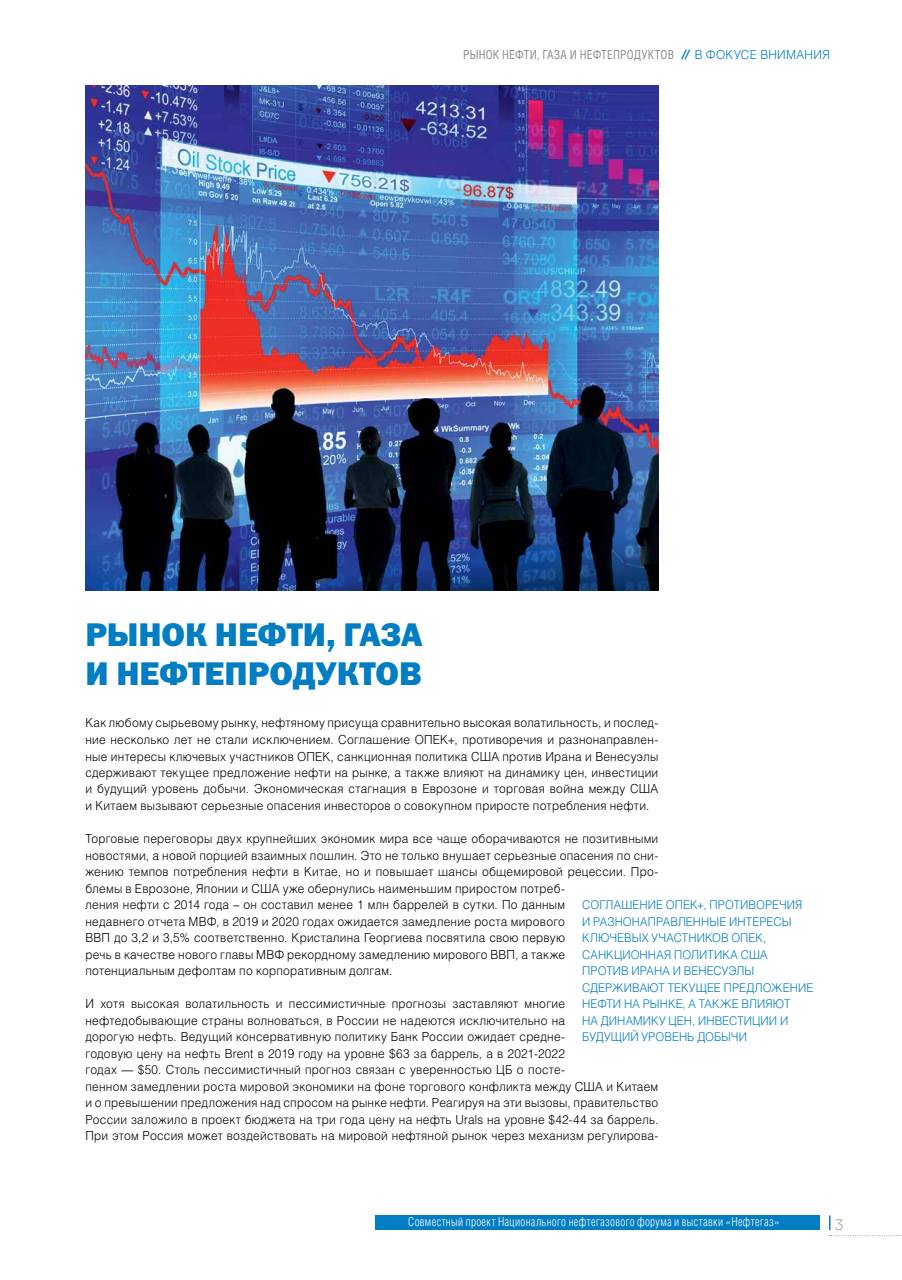
<style>
.page{position:relative;width:902px;height:1280px;background:#fff}
.page>*{position:absolute;margin:0;border:0;box-sizing:border-box;transform-origin:0 0}
.t1{font:33px/39px "Franklin Gothic Heavy C";letter-spacing:-.005em;color:#007dc3}
.t2{font:300 15px "Intro";color:#888a8c}
.t3{font:300 12.45px/16.5px "Helios";letter-spacing:.02em;color:#000;scale:.95 1}
.t4{font:12.45px "Helios Cond Light C";letter-spacing:.03em;color:#fff;scale:.95 1}
.t5{font:12.45px "Helios Cond";letter-spacing:.015em;color:#888a8c;scale:.95 1}
.t6{font:300 12px/16.5px "Helios";letter-spacing:.005em;color:#007dc3;scale:.95 1}
.s1{font-family:"Helios C";font-weight:700;font-style:italic;color:#007dc3}
.s2{font-family:"Helios";font-weight:300;color:#007dc3}
</style>
<div class="page">
<div style="left:375px;top:1215px;width:444px;height:15px;background:#007dc3"></div>
<svg style="left:828px;top:1215px;width:74px;height:21px"></svg>
<img style="left:85px;top:85px;width:573px;height:506px">
<p class="t5" style="left:463px;top:47px;width:387px">РЫНОК НЕФТИ, ГАЗА И НЕФТЕПРОДУКТОВ <span class="s1">//</span> <span class="s2">В ФОКУСЕ ВНИМАНИЯ</span></p>
<h1 class="t1" style="left:85px;top:615px;width:339px">РЫНОК НЕФТИ, ГАЗА<br>И НЕФТЕПРОДУКТОВ</h1>
<p class="t3" style="left:85px;top:715px;width:604px;text-align:justify">Как любому сырьевому рынку, нефтяному присуща сравнительно высокая волатильность, и послед&shy;ние несколько лет не стали исключением. Соглашение ОПЕК+, противоречия и разнонаправлен&shy;ные интересы ключевых участников ОПЕК, санкционная политика США против Ирана и Венесуэлы сдерживают текущее предложение нефти на рынке, а также влияют на динамику цен, инвестиции и будущий уровень добычи. Экономическая стагнация в Еврозоне и торговая война между США и Китаем вызывают серьезные опасения инвесторов о совокупном приросте потребления нефти.</p>
<p class="t3" style="left:85px;top:830px;width:604px">Торговые переговоры двух крупнейших экономик мира все чаще оборачиваются не позитивными новостями, а новой порцией взаимных пошлин. Это не только внушает серьезные опасения по сни&shy;жению темпов потребления нефти в Китае, но и повышает шансы общемировой рецессии. Про&shy;блемы в Еврозоне, Японии и США уже обернулись наименьшим приростом потреб-<br>ления нефти с 2014 года – он составил менее 1 млн баррелей в сутки. По данным<br>недавнего отчета МВФ, в 2019 и 2020 годах ожидается замедление роста мирового<br>ВВП до 3,2 и 3,5% соответственно. Кристалина Георгиева посвятила свою первую<br>речь в качестве нового главы МВФ рекордному замедлению мирового ВВП, а также<br>потенциальным дефолтам по корпоративным долгам.</p>
<p class="t3" style="left:85px;top:995px;width:604px">И хотя высокая волатильность и пессимистичные прогнозы заставляют многие нефтедобывающие страны волноваться, в России не надеются исключительно на<br>дорогую нефть. Ведущий консервативную политику Банк России ожидает средне-<br>годовую цену на нефть Brent в 2019 году на уровне $63 за баррель, а в 2021-2022<br>годах — $50. Столь пессимистичный прогноз связан с уверенностью ЦБ о посте-<br>пенном замедлении роста мировой экономики на фоне торгового конфликта между США и Китаем и о превышении предложения над спросом на рынке нефти. Реагируя на эти вызовы, правительство России заложило в проект бюджета на три года цену на нефть Urals на уровне $42-44 за баррель.<br>При этом Россия может воздействовать на мировой нефтяной рынок через механизм регулирова-</p>
<p class="t6" style="left:582px;top:896px;width:245px">СОГЛАШЕНИЕ ОПЕК+, ПРОТИВОРЕЧИЯ<br>И РАЗНОНАПРАВЛЕННЫЕ ИНТЕРЕСЫ<br>КЛЮЧЕВЫХ УЧАСТНИКОВ ОПЕК,<br>САНКЦИОННАЯ ПОЛИТИКА США<br>ПРОТИВ ИРАНА И ВЕНЕСУЭЛЫ<br>СДЕРЖИВАЮТ ТЕКУЩЕЕ ПРЕДЛОЖЕНИЕ<br>НЕФТИ НА РЫНКЕ, А ТАКЖЕ ВЛИЯЮТ<br>НА ДИНАМИКУ ЦЕН, ИНВЕСТИЦИИ И<br>БУДУЩИЙ УРОВЕНЬ ДОБЫЧИ</p>
<p class="t4" style="left:408px;top:1215px;width:392px">Совместный проект Национального нефтегазового форума и выставки «Нефтегаз»</p>
<p class="t2" style="left:834px;top:1215px;width:10px">3</p>
</div>
